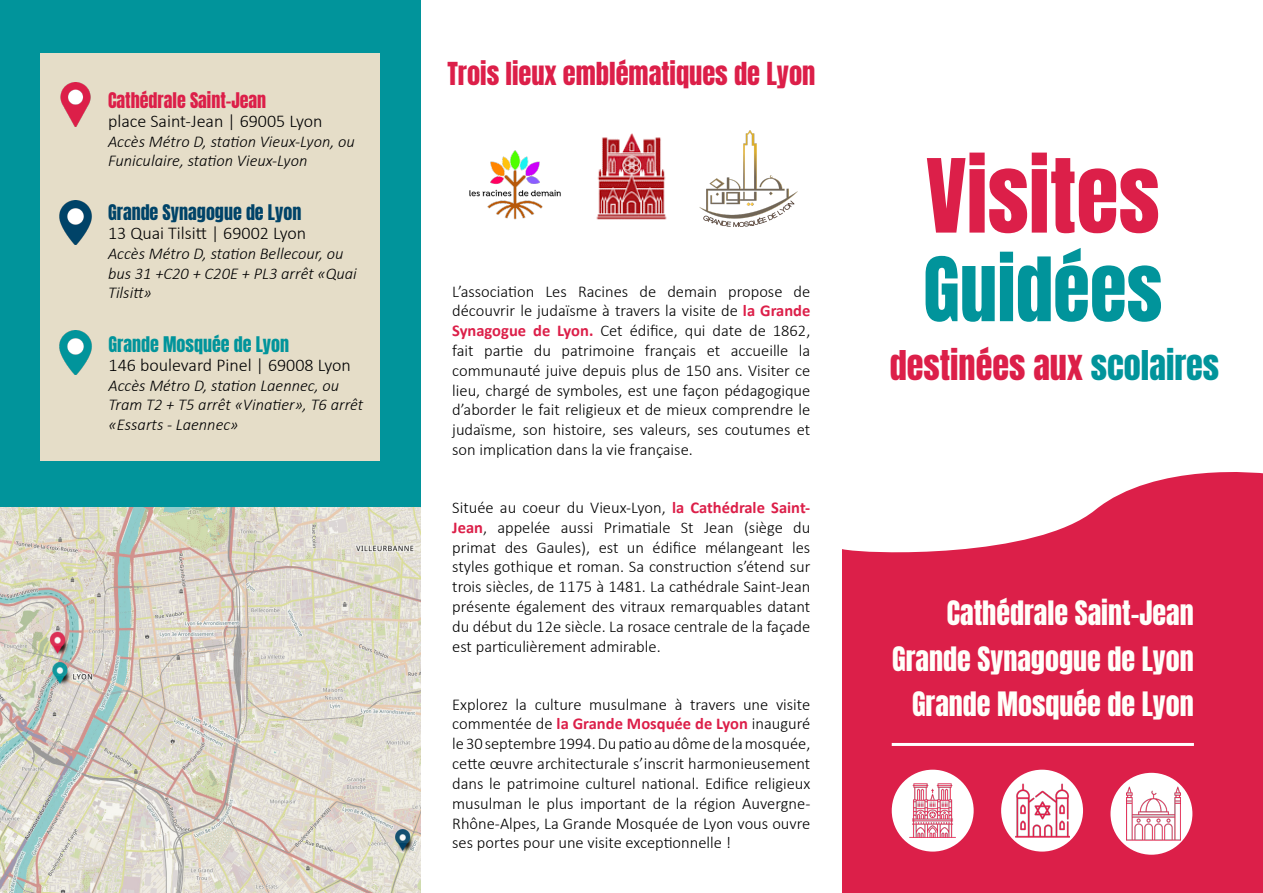
<style>
.page{position:relative;width:1263px;height:893px;background:#fff}
.page>*{position:absolute;margin:0;border:0;box-sizing:border-box;transform-origin:0 0}
.t1{font:86.7px "Anton";color:#dc1f49}
.t2{font:75.3px "Anton";color:#01949b}
.t3{font:34.2px "Anton";color:#dc1f49}
.t4{font:28.05px "Anton";color:#fffffa}
.t5{font:26.4px "Anton";color:#dc1f49}
.t6{font:300 18px "Calibri";color:#000001}
.t7{font:18px "Anton";color:#004368}
.t8{font:18px "Anton";color:#dc1f49}
.t9{font:18px "Anton";color:#01949b}
.t10{font:300 16.5px/19.8px "Calibri";color:#000001;text-align:justify}
.t11{font:italic 300 16.5px/19.5px "Calibri";color:#000001}
.s1{font-weight:700;color:#dc1f49}
.s2{color:#01949b}
</style>
<div class="page">
<svg style="left:842px;top:472px;width:421px;height:421px;background:#e03a5f"></svg>
<hr style="left:892px;top:743px;width:302px;height:3px;background:#fff">
<div style="left:892px;top:770px;width:82px;height:82px;background:#fff;border-radius:50%"></div>
<img style="left:910px;top:784px;width:45px;height:53px">
<div style="left:1001px;top:770px;width:82px;height:82px;background:#fff;border-radius:50%"></div>
<img style="left:1015px;top:784px;width:54px;height:53px">
<div style="left:1110px;top:773px;width:82px;height:82px;background:#fff;border-radius:50%"></div>
<img style="left:1126px;top:787px;width:54px;height:54px">
<img style="left:596px;top:133px;width:71px;height:87px">
<img style="left:469px;top:150px;width:92px;height:70px">
<img style="left:700px;top:131px;width:97px;height:95px">
<img style="left:0;top:506px;width:421px;height:387px">
<div style="left:0;top:0;width:421px;height:506px;background:#01949b"></div>
<div style="left:41px;top:53px;width:339px;height:408px;background:#e5ddc8"></div>
<img style="left:59px;top:331px;width:33px;height:44px">
<img style="left:60px;top:82px;width:31px;height:44px">
<img style="left:59px;top:201px;width:33px;height:44px">
<p class="t8" style="left:108px;top:91px;width:160px">Cathédrale Saint-Jean</p>
<p class="t6" style="left:108px;top:110px;width:216px">place Saint-Jean | 69005 Lyon</p>
<p class="t11" style="left:108px;top:131px;width:248px">Accès Métro D, station Vieux-Lyon, ou<br>Funiculaire, station Vieux-Lyon</p>
<p class="t7" style="left:108px;top:203px;width:195px">Grande Synagogue de Lyon</p>
<p class="t6" style="left:108px;top:222px;width:200px">13 Quai Tilsitt | 69002 Lyon</p>
<p class="t11" style="left:108px;top:244px;width:250px">Accès Métro D, station Bellecour, ou bus 31 +C20 + C20E + PL3 arrêt «Quai<br>Tilsitt»</p>
<p class="t9" style="left:109px;top:335px;width:182px">Grande Mosquée de Lyon</p>
<p class="t6" style="left:109px;top:354px;width:244px">146 boulevard Pinel | 69008 Lyon</p>
<p class="t11" style="left:109px;top:375px;width:256px">Accès Métro D, station Laennec, ou<br>Tram T2 + T5 arrêt «Vinatier», T6 arrêt «Essarts - Laennec»</p>
<p class="t5" style="left:447px;top:61px;width:369px">Trois lieux emblématiques de Lyon</p>
<p class="t10" style="left:452px;top:281px;width:360px">L’association Les Racines de demain propose de découvrir le judaïsme à travers la visite de <span class="s1">la Grande Synagogue de Lyon.</span> Cet édifice, qui date de 1862, fait partie du patrimoine français et accueille la communauté juive depuis plus de 150 ans. Visiter ce lieu, chargé de symboles, est une façon pédagogique d’aborder le fait religieux et de mieux comprendre le judaïsme, son histoire, ses valeurs, ses coutumes et son implication dans la vie française.</p>
<p class="t10" style="left:452px;top:497px;width:360px">Située au coeur du Vieux-Lyon, <span class="s1">la Cathédrale Saint-Jean</span>, appelée aussi Primatiale St Jean (siège du primat des Gaules), est un édifice mélangeant les styles gothique et roman. Sa construction s’étend sur trois siècles, de 1175 à 1481. La cathédrale Saint-Jean présente également des vitraux remarquables datant du début du 12e siècle. La rosace centrale de la façade est particulièrement admirable.</p>
<p class="t10" style="left:452px;top:694px;width:360px">Explorez la culture musulmane à travers une visite commentée de <span class="s1">la Grande Mosquée de Lyon</span> inauguré le 30 septembre 1994. Du patio au dôme de la mosquée, cette œuvre architecturale s’inscrit harmonieusement dans le patrimoine culturel national. Edifice religieux musulman le plus important de la région Auvergne-Rhône-Alpes, La Grande Mosquée de Lyon vous ouvre ses portes pour une visite exceptionnelle !</p>
<p class="t1" style="left:926px;top:152px;width:235px">Visites</p>
<p class="t2" style="left:923px;top:251px;width:241px">Guidées</p>
<p class="t3" style="left:890px;top:349px;width:331px">destinées aux <span class="s2">scolaires</span></p>
<p class="t4" style="left:947px;top:599px;width:248px">Cathédrale Saint-Jean</p>
<p class="t4" style="left:892px;top:644px;width:303px">Grande Synagogue de Lyon</p>
<p class="t4" style="left:912px;top:690px;width:283px">Grande Mosquée de Lyon</p>
</div>
